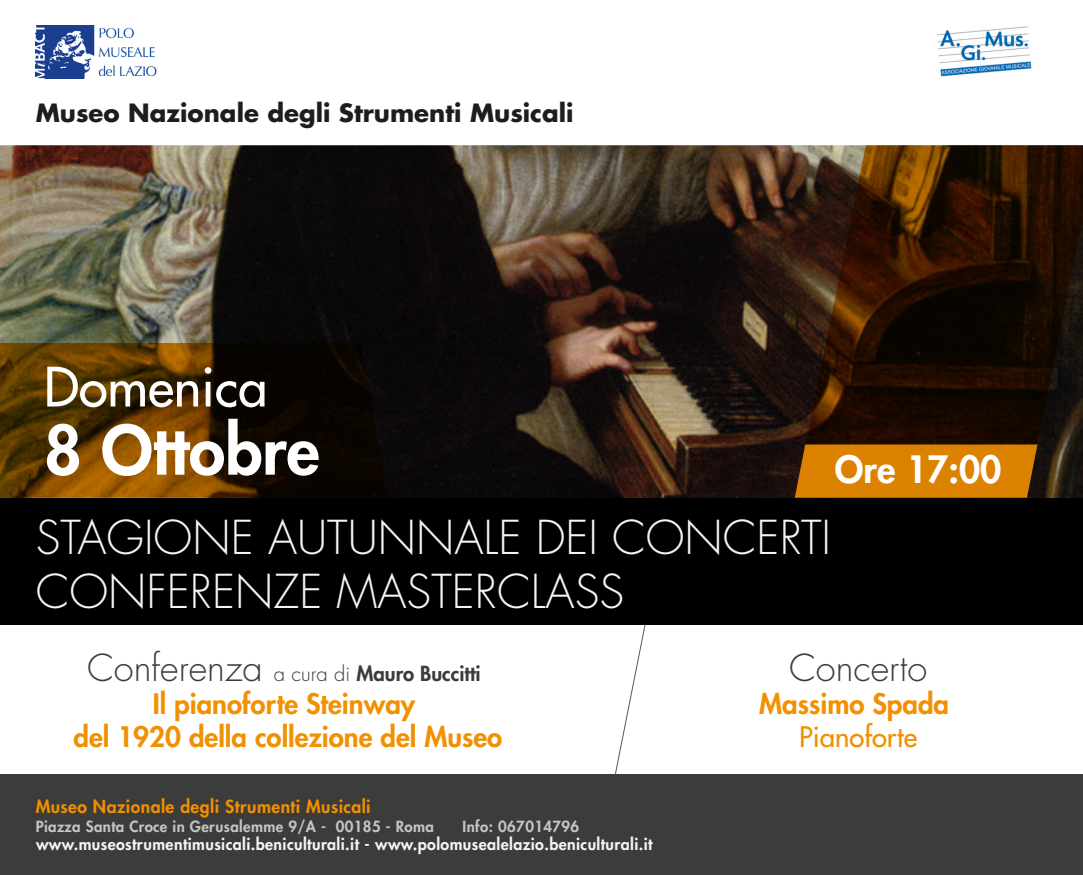
<style>
.page{position:relative;width:1083px;height:875px;background:#fff}
.page>*{position:absolute;margin:0;border:0;box-sizing:border-box;transform-origin:0 0}
.t1{font:800 65.98px "Futura Std";color:#fff}
.t2{font:500 52.85px "Futura Std";color:#fff}
.t3{font:300 45.5px/54.6px "Futura Std";color:#f4f4f4}
.t4{font:800 36.57px "Futura Std";color:#fff}
.t5{font:300 36.23px "Futura Std";color:#3c3c3b}
.t6{font:800 27.47px/33.1px "Futura Std";color:#f19000;text-align:center}
.t7{font:500 27.47px "Futura Std";color:#f19000}
.t8{font:700 24.5px "Futura Std";color:#1d1d1b}
.t9{font:800 20.3px "Futura Std";color:#3c3c3b}
.t10{font:800 17.5px "Futura Std";letter-spacing:.025em;color:#f19000}
.t11{font:800 15.92px "Futura Std";letter-spacing:.025em;color:#f4f4f4}
.t12{font:800 15.05px "Futura Std";letter-spacing:.025em;color:#c5c5c4}
.s1{font-weight:300;font-size:36.23px}
.s2{font-weight:300}
</style>
<div class="page">
<img style="left:0;top:145px;width:769px;height:353px">
<svg style="left:769px;top:145px;width:314px;height:353px;background:#2b1607"></svg>
<svg style="left:795px;top:444px;width:242px;height:54px;background:#d07b00"></svg>
<img style="left:937px;top:26px;width:95px;height:51px">
<img style="left:36px;top:26px;width:121px;height:53px">
<svg style="left:0;top:343px;width:387px;height:155px;background:#402500"></svg>
<div style="left:0;top:498px;width:1083px;height:127px;background:#000"></div>
<div style="left:0;top:774px;width:1083px;height:101px;background:#3c3c3b"></div>
<svg style="left:615px;top:624px;width:31px;height:151px"></svg>
<h3 class="t8" style="left:36px;top:97px;width:539px">Museo Nazionale degli Strumenti Musicali</h3>
<h2 class="t2" style="left:44px;top:354px;width:225px">Domenica</h2>
<h1 class="t1" style="left:44px;top:409px;width:277px">8 Ottobre</h1>
<h3 class="t4" style="left:835px;top:446px;width:168px">Ore 17:00</h3>
<h3 class="t3" style="left:36px;top:511px;width:797px">STAGIONE AUTUNNALE DEI CONCERTI<br>CONFERENZE MASTERCLASS</h3>
<p class="t9" style="left:87px;top:660px;width:395px"><span class="s1">Conferenza</span> <span class="s2">a cura di</span> Mauro Buccitti</p>
<h3 class="t6" style="left:74px;top:687px;width:430px">Il pianoforte Steinway<br>del 1920 della collezione del Museo</h3>
<p class="t10" style="left:36px;top:796px;width:336px">Museo Nazionale degli Strumenti Musicali</p>
<p class="t12" style="left:36px;top:817px;width:400px">Piazza Santa Croce in Gerusalemme 9/A - 00185 - Roma</p>
<p class="t12" style="left:463px;top:817px;width:118px">Info: 067014796</p>
<p class="t11" style="left:36px;top:834px;width:618px">www.museostrumentimusicali.beniculturali.it - www.polomusealelazio.beniculturali.it</p>
<h3 class="t5" style="left:789px;top:646px;width:140px">Concerto</h3>
<h3 class="t6" style="left:759px;top:687px;width:191px">Massimo Spada</h3>
<h3 class="t7" style="left:799px;top:719px;width:119px">Pianoforte</h3>
</div>
